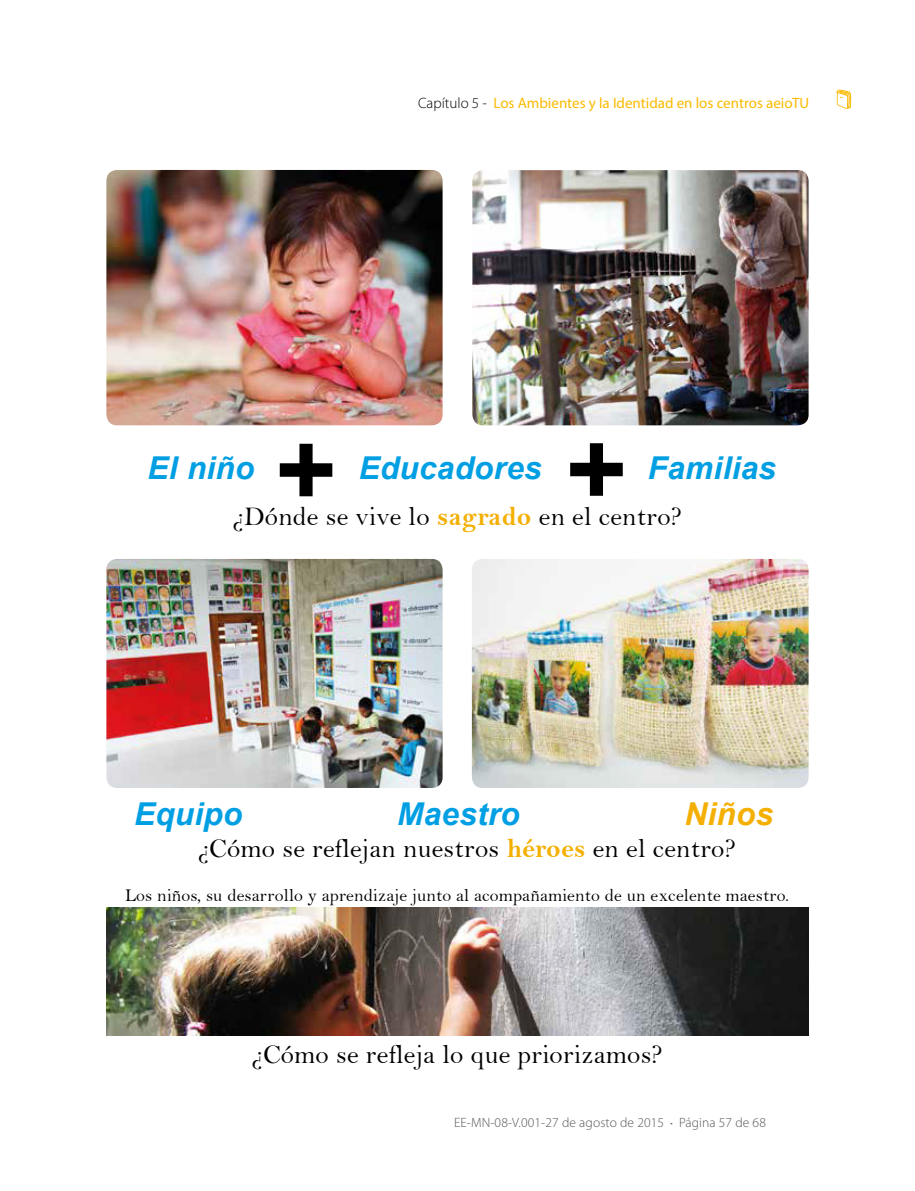
<style>
.page{position:relative;width:915px;height:1191px;background:#fff}
.page>*{position:absolute;margin:0;border:0;box-sizing:border-box;transform-origin:0 0}
.t1{font:italic 700 105px "Arial";color:#000}
.t2{font:italic 700 31.5px "Arial";letter-spacing:.01em;color:#009fe3}
.t3{font:italic 700 31.5px "Arial";letter-spacing:.01em;color:#f4af00}
.t4{font:27px "Bell";letter-spacing:.01em;color:#000}
.t5{font:18px "Bell";letter-spacing:.01em;color:#000}
.t6{font:15px "Myriad Pro";color:#fbba00}
.t7{font:300 13.5px "Myriad Pro";letter-spacing:.01em;color:#575756}
.s1{font-weight:300;color:#000}
.s2{font-family:"Bell MT Bold";color:#f4af00}
.s3{font-size:9px}
</style>
<div class="page">
<img style="left:106px;top:170px;width:336px;height:255px">
<img style="left:472px;top:170px;width:336px;height:255px">
<img style="left:471px;top:559px;width:337px;height:229px">
<img style="left:106px;top:559px;width:336px;height:229px">
<img style="left:106px;top:907px;width:702px;height:128px">
<svg style="left:836px;top:90px;width:14px;height:19px"></svg>
<p class="t6" style="left:418px;top:93px;width:392px"><span class="s1">Capítulo 5 -</span> Los Ambientes y la Identidad en los centros aeioTU</p>
<p class="t2" style="left:147px;top:447px;width:108px">El niño</p>
<h1 class="t1" style="left:271px;top:400px;width:63px">+</h1>
<p class="t2" style="left:358px;top:447px;width:184px">Educadores</p>
<h1 class="t1" style="left:561px;top:400px;width:63px">+</h1>
<p class="t2" style="left:647px;top:447px;width:130px">Familias</p>
<p class="t4" style="left:232px;top:500px;width:451px">¿Dónde se vive lo <span class="s2">sagrado</span> en el centro?</p>
<p class="t2" style="left:134px;top:792px;width:110px">Equipo</p>
<p class="t2" style="left:397px;top:792px;width:124px">Maestro</p>
<p class="t3" style="left:684px;top:793px;width:90px">Niños</p>
<p class="t4" style="left:197px;top:832px;width:540px">¿Cómo se reflejan nuestros <span class="s2">héroes</span> en el centro?</p>
<p class="t5" style="left:125px;top:884px;width:665px">Los niños, su desarrollo y aprendizaje junto al acompañamiento de un excelente maestro.</p>
<p class="t4" style="left:251px;top:1038px;width:413px">¿Cómo se refleja lo que priorizamos?</p>
<p class="t7" style="left:454px;top:1114px;width:313px">EE-MN-08-V.001-27 de agosto de 2015 <span class="s3">•</span> Página 57 de 68</p>
</div>
